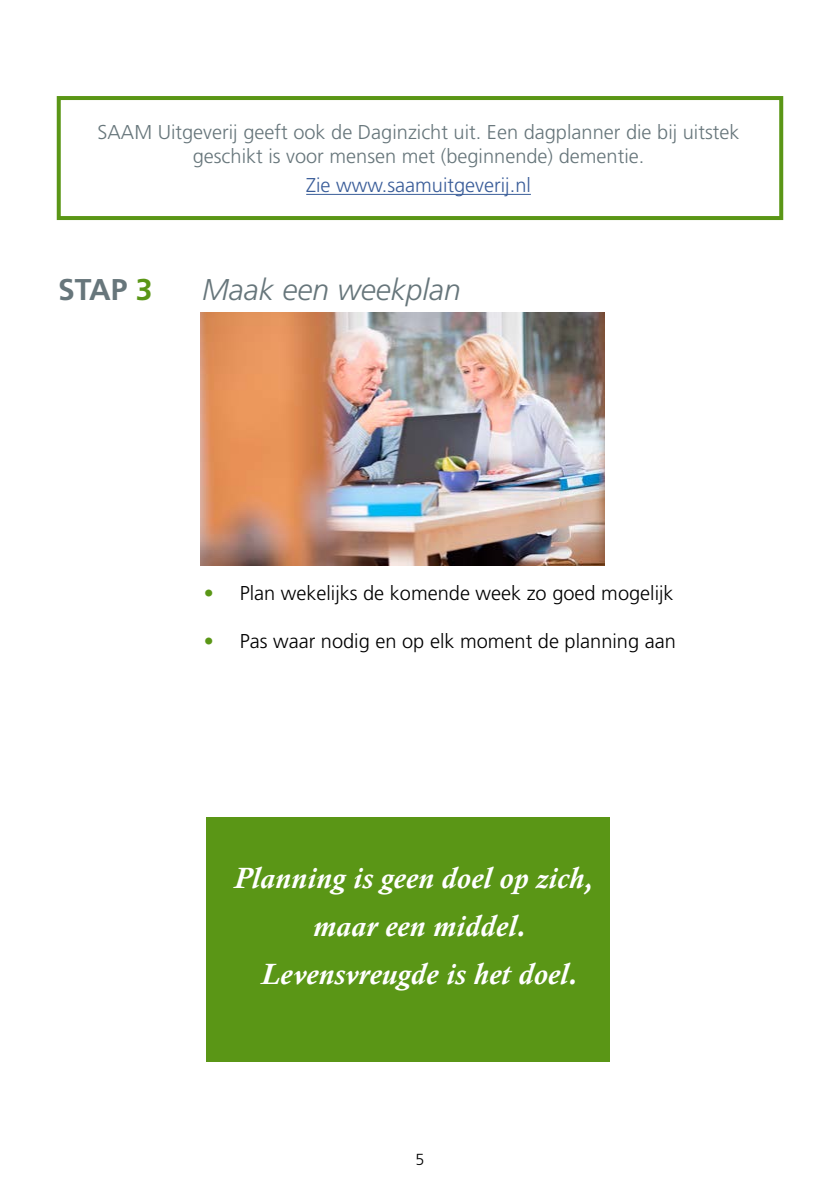
<style>
.page{position:relative;width:840px;height:1191px;background:#fff}
.page>*{position:absolute;margin:0;border:0;box-sizing:border-box;transform-origin:0 0}
.t1{font:italic 700 30px/48px "Calisto";letter-spacing:.01em;color:#fff;text-align:center}
.t2{font:italic 300 30px "Frutiger LT Std";color:#67767b}
.t3{font:700 30px "Frutiger LT Std";color:#67767b}
.t4{font:300 20px/24px "Frutiger LT Std";color:#67767b;text-align:center}
.t5{font:300 20px "Frutiger LT Std";color:#000}
.t6{font:300 20px "Frutiger LT Std";color:#3a5d99}
.t7{font:300 16px "Frutiger LT Std";color:#000}
.s1{color:#5a9616}
</style>
<div class="page">
<div style="left:206px;top:816px;width:403px;height:245px;background:#5a9616"></div>
<img style="left:200px;top:312px;width:403px;height:254px">
<hr style="left:306px;top:194px;width:224px;height:1px;background:#3a5d99">
<div style="left:57px;top:96px;width:725px;height:124px;border:4px solid #5a9616"></div>
<p class="t4" style="left:98px;top:120px;width:643px">SAAM Uitgeverij geeft ook de Daginzicht uit. Een dagplanner die bij uitstek geschikt is voor mensen met (beginnende) dementie.</p>
<p class="t6" style="left:306px;top:174px;width:226px">Zie www.saamuitgeverij.nl</p>
<h1 class="t3" style="left:58px;top:272px;width:96px">STAP <span class="s1">3</span></h1>
<h1 class="t2" style="left:202px;top:273px;width:260px">Maak een weekplan</h1>
<p class="t5" style="left:203px;top:582px;width:471px"><span class="s1">•</span> Plan wekelijks de komende week zo goed mogelijk</p>
<p class="t5" style="left:203px;top:630px;width:473px"><span class="s1">•</span> Pas waar nodig en op elk moment de planning aan</p>
<h1 class="t1" style="left:234px;top:854px;width:360px">Planning is geen doel op zich, maar een middel.<br>Levensvreugde is het doel.</h1>
<p class="t7" style="left:415px;top:1150px;width:10px">5</p>
</div>
